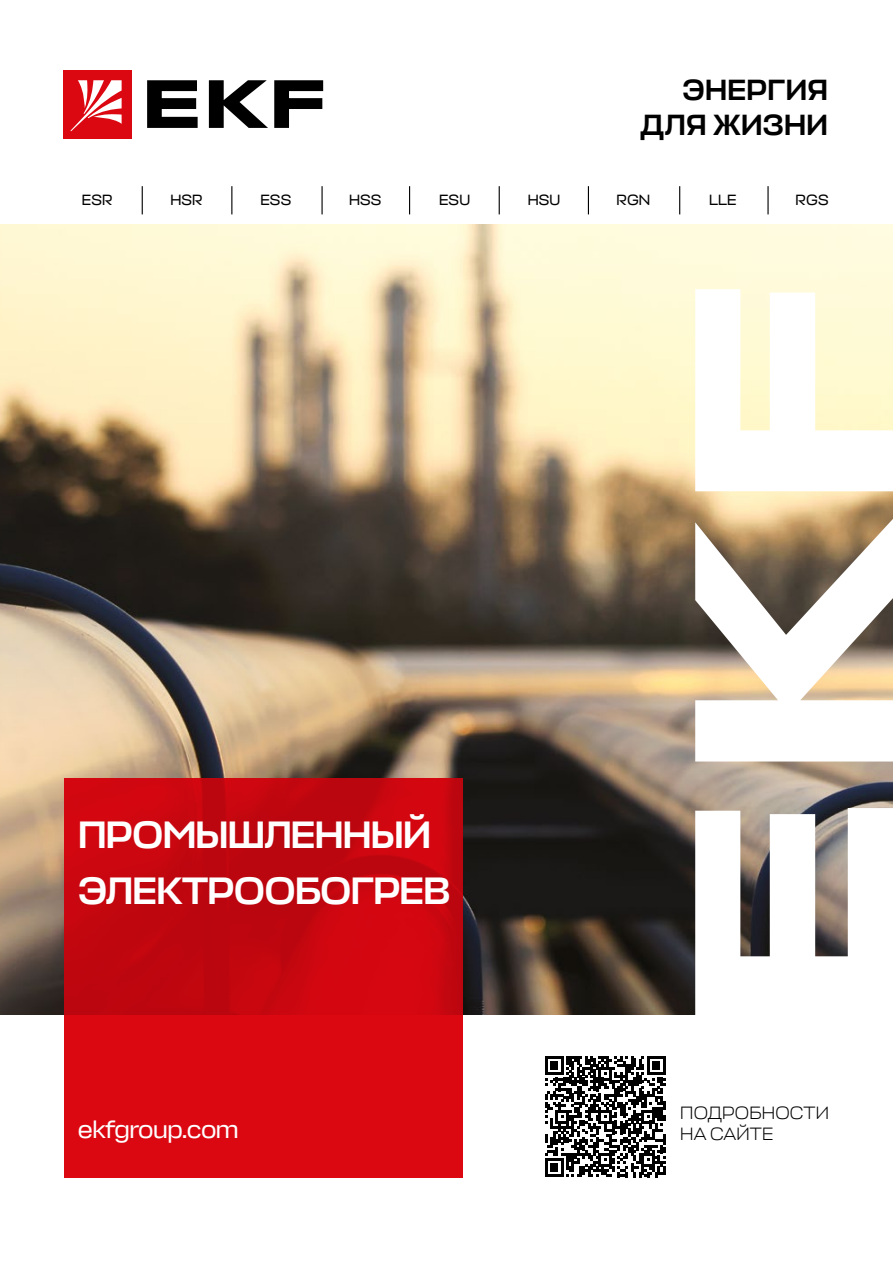
<style>
.page{position:relative;width:893px;height:1263px;background:#fff}
.page>*{position:absolute;margin:0;border:0;box-sizing:border-box;transform-origin:0 0}
.t1{font:500 38.55px/56.2px "Stapel";letter-spacing:-.02em;color:#fff}
.t2{font:500 29.55px/35.4px "Stapel";letter-spacing:.01em;color:#000;text-align:right}
.t3{font:25.5px "Stapel";letter-spacing:-.02em;color:#fff}
.t4{font:300 18px "Stapel";letter-spacing:.01em;color:#000}
.t5{font:15px "Stapel";letter-spacing:.005em;color:#000}
</style>
<div class="page">
<img style="left:0;top:224px;width:893px;height:790px">
<svg style="left:64px;top:778px;width:399px;height:399px;background:#ce0710"></svg>
<div style="left:64px;top:70px;width:68px;height:68px;background:#db0812"></div>
<svg style="left:147px;top:80px;width:51px;height:48px"></svg>
<svg style="left:209px;top:80px;width:59px;height:48px"></svg>
<svg style="left:274px;top:80px;width:49px;height:48px"></svg>
<svg style="left:71px;top:80px;width:51px;height:51px"></svg>
<svg style="left:695px;top:808px;width:198px;height:207px"></svg>
<svg style="left:695px;top:519px;width:198px;height:242px"></svg>
<svg style="left:695px;top:289px;width:198px;height:202px"></svg>
<svg style="left:142px;top:186px;width:1px;height:28px"></svg>
<svg style="left:231px;top:186px;width:1px;height:28px"></svg>
<hr style="left:321px;top:186px;width:2px;height:28px;background:#000">
<svg style="left:409px;top:186px;width:1px;height:28px"></svg>
<svg style="left:499px;top:186px;width:1px;height:28px"></svg>
<svg style="left:588px;top:186px;width:1px;height:28px"></svg>
<hr style="left:767px;top:186px;width:2px;height:28px;background:#000">
<svg style="left:679px;top:186px;width:1px;height:28px"></svg>
<svg style="left:545px;top:1056px;width:121px;height:121px"></svg>
<h2 class="t2" style="left:640px;top:72px;width:189px">ЭНЕРГИЯ<br>ДЛЯ ЖИЗНИ</h2>
<p class="t5" style="left:82px;top:191px;width:32px">ESR</p>
<p class="t5" style="left:170px;top:191px;width:34px">HSR</p>
<p class="t5" style="left:260px;top:191px;width:32px">ESS</p>
<p class="t5" style="left:349px;top:191px;width:34px">HSS</p>
<p class="t5" style="left:439px;top:191px;width:33px">ESU</p>
<p class="t5" style="left:528px;top:191px;width:34px">HSU</p>
<p class="t5" style="left:616px;top:191px;width:35px">RGN</p>
<p class="t5" style="left:709px;top:191px;width:29px">LLE</p>
<p class="t5" style="left:796px;top:191px;width:35px">RGS</p>
<h1 class="t1" style="left:78px;top:807px;width:374px">ПРОМЫШЛЕННЫЙ<br>ЭЛЕКТРООБОГРЕВ</h1>
<p class="t4" style="left:680px;top:1102px;width:150px">ПОДРОБНОСТИ</p>
<h3 class="t3" style="left:78px;top:1114px;width:162px">ekfgroup.com</h3>
<p class="t4" style="left:680px;top:1123px;width:95px">НА САЙТЕ</p>
</div>
